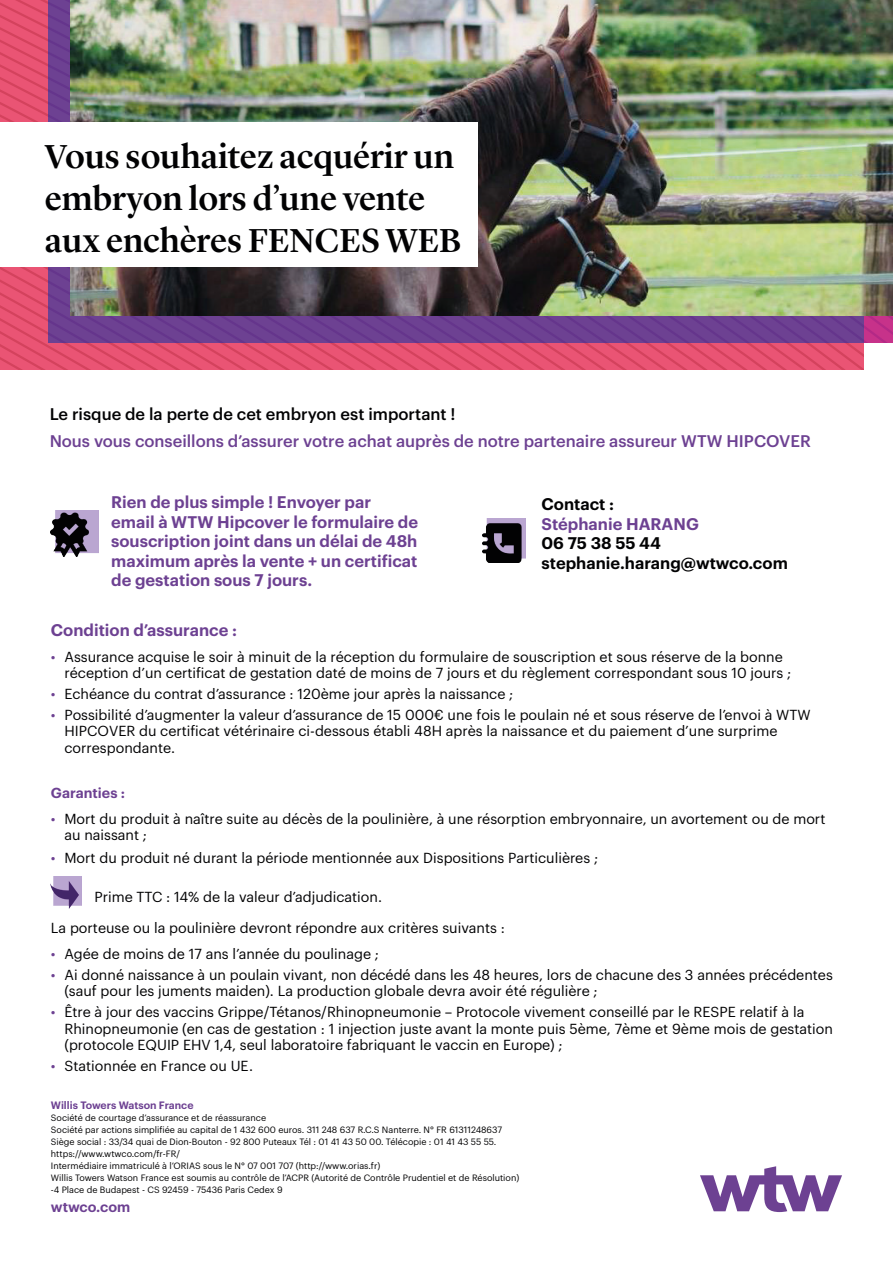
<style>
.page{position:relative;width:893px;height:1263px;background:#fff}
.page>*{position:absolute;margin:0;border:0;box-sizing:border-box;transform-origin:0 0}
.Title_Headline_30_36{font:500 34.5px/42px "Lyon Display";color:#020203}
.Sidebar_title_11_13{font:600 16.5px/19.5px "Graphik";color:#6d4192}
.Subhead_15_18{font:500 16.5px/27px "Graphik";color:#6d4192}
.Sidebar_title_11_13-2{font:600 16.5px/19.5px "Graphik";color:#020203}
.Body_subhead_L1_11_1{font:600 16.5px "Graphik";color:#6d4192}
.Legal_bullet_L2_last{font:14.25px/16.5px "Graphik";color:#020203}
.Legal_bullet_L2_last-2{font:600 14.25px "Graphik";color:#6d4192}
.CTA_cover_9_5_12{font:600 14.25px "Graphik";color:#6d4192}
.Body_9_5_12{font:600 10.5px "Graphik";color:#6d4192}
.Body_9_5_12-2{font:9px/12px "Graphik";color:#020203}
.s1{color:#020203}
.s2{color:#6d4192}
</style>
<div class="page">
<svg style="left:0;top:289px;width:893px;height:81px;background:#c04d7c"></svg>
<svg style="left:466px;top:316px;width:397px;height:27px;background:#6b3e90"></svg>
<svg style="left:491px;top:316px;width:372px;height:17px;background:#6b3e90"></svg>
<img style="left:70px;top:0;width:823px;height:316px">
<div style="left:0;top:123px;width:477px;height:144px;background:#fff"></div>
<svg style="left:700px;top:1166px;width:142px;height:46px"></svg>
<img style="left:51px;top:510px;width:47px;height:46px">
<img style="left:482px;top:519px;width:44px;height:43px">
<img style="left:50px;top:877px;width:32px;height:31px">
<p class="Title_Headline_30_36" style="left:45px;top:133px;width:418px">Vous souhaitez acquérir un embryon lors d’une vente aux enchères FENCES WEB</p>
<p class="Subhead_15_18" style="left:50px;top:399px;width:763px"><span class="s1">Le risque de la perte de cet embryon est important !<br></span>Nous vous conseillons d’assurer votre achat auprès de notre partenaire assureur WTW HIPCOVER</p>
<p class="Sidebar_title_11_13" style="left:111px;top:491px;width:308px">Rien de plus simple ! Envoyer par email à WTW Hipcover le formulaire de souscription joint dans un délai de 48h maximum après la vente + un certificat de gestation sous 7 jours.</p>
<p class="Sidebar_title_11_13-2" style="left:541px;top:493px;width:248px">Contact :<br><span class="s2">Stéphanie HARANG<br></span>06 75 38 55 44 stephanie.harang@wtwco.com</p>
<p class="Body_subhead_L1_11_1" style="left:51px;top:617px;width:188px">Condition d’assurance :</p>
<p class="Legal_bullet_L2_last" style="left:64px;top:647px;width:728px;text-indent:-13px"><span class="s2">•</span> Assurance acquise le soir à minuit de la réception du formulaire de souscription et sous réserve de la bonne réception d’un certificat de gestation daté de moins de 7 jours et du règlement correspondant sous 10 jours ;</p>
<p class="Legal_bullet_L2_last" style="left:51px;top:684px;width:464px"><span class="s2">•</span> Echéance du contrat d’assurance : 120ème jour après la naissance ;</p>
<p class="Legal_bullet_L2_last" style="left:64px;top:705px;width:748px;text-indent:-14px"><span class="s2">•</span> Possibilité d’augmenter la valeur d’assurance de 15 000€ une fois le poulain né et sous réserve de l’envoi à WTW<br>HIPCOVER du certificat vétérinaire ci-dessous établi 48H après la naissance et du paiement d’une surprime correspondante.</p>
<p class="Legal_bullet_L2_last-2" style="left:51px;top:782px;width:76px">Garanties :</p>
<p class="Legal_bullet_L2_last" style="left:64px;top:809px;width:762px;text-indent:-14px"><span class="s2">•</span> Mort du produit à naître suite au décès de la poulinière, à une résorption embryonnaire, un avortement ou de mort au naissant ;</p>
<p class="Legal_bullet_L2_last" style="left:51px;top:848px;width:549px"><span class="s2">•</span> Mort du produit né durant la période mentionnée aux Dispositions Particulières ;</p>
<p class="Legal_bullet_L2_last" style="left:94px;top:887px;width:289px">Prime TTC : 14% de la valeur d’adjudication.</p>
<p class="Legal_bullet_L2_last" style="left:51px;top:918px;width:456px">La porteuse ou la poulinière devront répondre aux critères suivants :</p>
<p class="Legal_bullet_L2_last" style="left:51px;top:944px;width:330px"><span class="s2">•</span> Agée de moins de 17 ans l’année du poulinage ;</p>
<p class="Legal_bullet_L2_last" style="left:64px;top:965px;width:770px;text-indent:-14px"><span class="s2">•</span> Ai donné naissance à un poulain vivant, non décédé dans les 48 heures, lors de chacune des 3 années précédentes (sauf pour les juments maiden). La production globale devra avoir été régulière ;</p>
<p class="Legal_bullet_L2_last" style="left:64px;top:1002px;width:770px;text-indent:-14px"><span class="s2">•</span> Être à jour des vaccins Grippe/Tétanos/Rhinopneumonie – Protocole vivement conseillé par le RESPE relatif à la<br>Rhinopneumonie (en cas de gestation : 1 injection juste avant la monte puis 5ème, 7ème et 9ème mois de gestation (protocole EQUIP EHV 1,4, seul laboratoire fabriquant le vaccin en Europe) ;</p>
<p class="Legal_bullet_L2_last" style="left:51px;top:1056px;width:204px"><span class="s2">•</span> Stationnée en France ou UE.</p>
<p class="Body_9_5_12" style="left:51px;top:1097px;width:144px">Willis Towers Watson France</p>
<p class="Body_9_5_12-2" style="left:51px;top:1110px;width:470px">Société de courtage d’assurance et de réassurance<br>Société par actions simplifiée au capital de 1 432 600 euros. 311 248 637 R.C.S Nanterre. N° FR 61311248637<br>Siège social : 33/34 quai de Dion-Bouton - 92 800 Puteaux Tél : 01 41 43 50 00. Télécopie : 01 41 43 55 55. https://www.wtwco.com/fr-FR/<br>Intermédiaire immatriculé à l’ORIAS sous le N° 07 001 707 (http://www.orias.fr)<br>Willis Towers Watson France est soumis au contrôle de l’ACPR (Autorité de Contrôle Prudentiel et de Résolution) -4 Place de Budapest - CS 92459 - 75436 Paris Cedex 9</p>
<p class="CTA_cover_9_5_12" style="left:51px;top:1196px;width:81px">wtwco.com</p>
</div>
